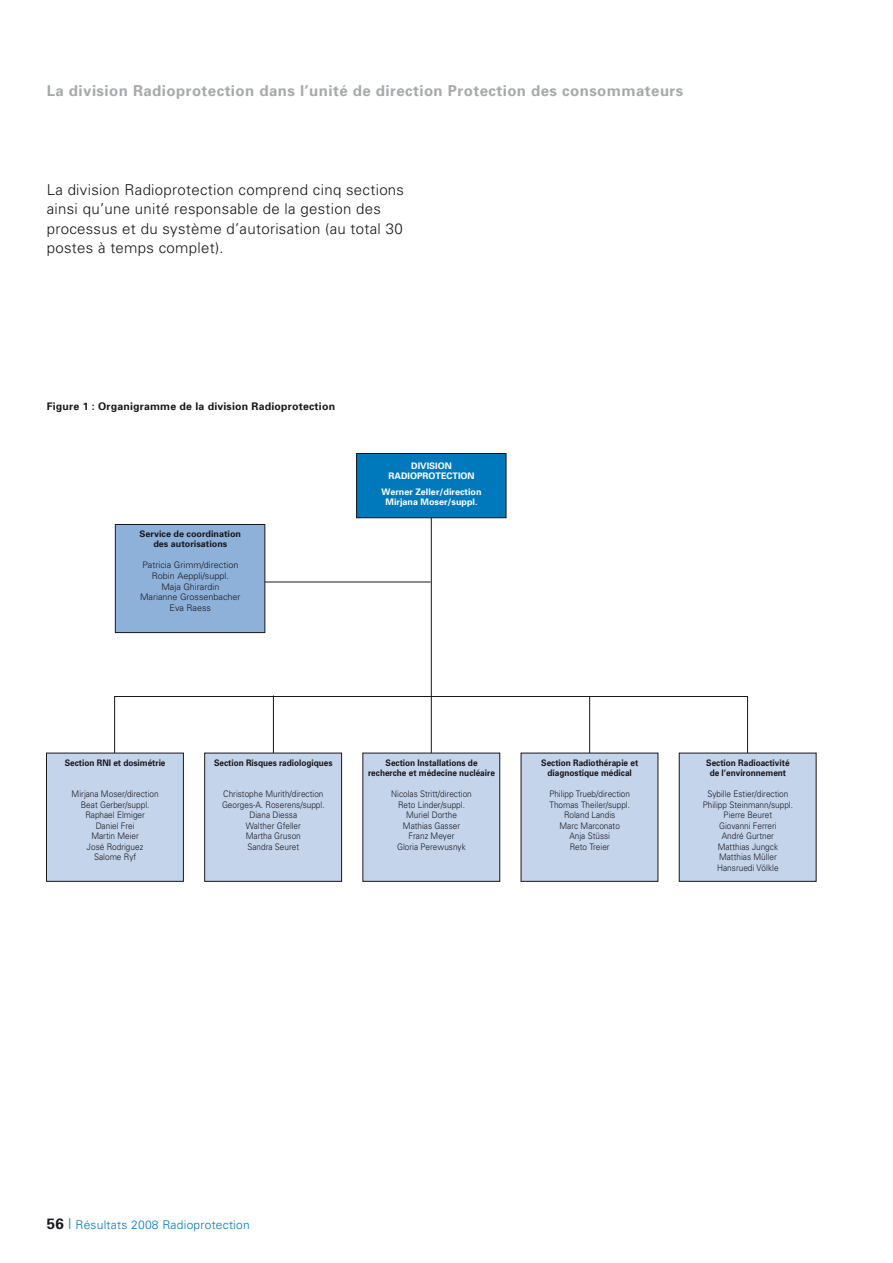
<style>
.page{position:relative;width:893px;height:1263px;background:#fff}
.page>*{position:absolute;margin:0;border:0;box-sizing:border-box;transform-origin:0 0}
.t1{font:300 15px/19.5px "Univers";letter-spacing:.02em;color:#1a171c}
.t2{font:700 15px "Univers";letter-spacing:.03em;color:#a7a9ab}
.t3{font:300 12px "Univers";letter-spacing:.02em;color:#0079bc}
.t4{font:700 10.5px "Univers";letter-spacing:.02em;color:#1a171c}
.t5{font:300 9px/10.5px "Univers";color:#1a171c;text-align:center;scale:.92 1}
.t6{font:700 9px/10.5px "Univers";color:#1a171c;text-align:center;scale:.92 1}
.t7{font:300 9px/10.5px "Univers";color:#1a171c;text-align:center}
.t8{font:700 9px/10.5px "Univers";color:#fff;text-align:center}
.t9{font:700 9px/10.5px "Univers";color:#1a171c;text-align:center}
.s1{font-weight:700;font-size:15px;color:#1a171c}
.s2{font-size:15px}
</style>
<div class="page">
<svg style="left:114px;top:510px;width:634px;height:362px"></svg>
<div style="left:115px;top:524px;width:150px;height:109px;background:#8eb1da;border:1px solid #1a171c"></div>
<div style="left:46px;top:753px;width:137px;height:128px;background:#c4d4eb"></div>
<div style="left:46px;top:753px;width:138px;height:129px;border:1px solid #1a171c"></div>
<div style="left:205px;top:753px;width:137px;height:128px;background:#c4d4eb"></div>
<div style="left:204px;top:753px;width:138px;height:129px;border:1px solid #1a171c"></div>
<div style="left:363px;top:753px;width:137px;height:128px;background:#c4d4eb"></div>
<div style="left:362px;top:753px;width:138px;height:129px;border:1px solid #1a171c"></div>
<div style="left:357px;top:453px;width:149px;height:65px;background:#0079bc"></div>
<div style="left:356px;top:453px;width:150px;height:65px;border:1px solid #1a171c"></div>
<div style="left:521px;top:753px;width:137px;height:128px;background:#c4d4eb"></div>
<div style="left:679px;top:753px;width:137px;height:128px;background:#c4d4eb"></div>
<div style="left:679px;top:753px;width:137px;height:129px;border:1px solid #1a171c"></div>
<p class="t2" style="left:47px;top:81px;width:638px">La division Radioprotection dans l’unité de direction Protection des consommateurs</p>
<p class="t1" style="left:47px;top:179px;width:359px">La division Radioprotection comprend cinq sections ainsi qu’une unité responsable de la gestion des processus et du système d’autorisation (au total 30 postes à temps complet).</p>
<p class="t4" style="left:47px;top:399px;width:290px">Figure 1 : Organigramme de la division Radioprotection</p>
<p class="t9" style="left:140px;top:528px;width:103px">Service de coordination des autorisations</p>
<p class="t7" style="left:140px;top:560px;width:102px">Patricia Grimm/direction<br>Robin Aeppli/suppl.<br>Maja Ghirardin<br>Marianne Grossenbacher<br>Eva Raess</p>
<p class="t8" style="left:389px;top:460px;width:88px">DIVISION<br>RADIOPROTECTION</p>
<p class="t8" style="left:382px;top:486px;width:101px">Werner Zeller/direction<br>Mirjana Moser/suppl.</p>
<p class="t6" style="left:65px;top:757px;width:111px">Section RNI et dosimétrie</p>
<p class="t5" style="left:72px;top:788px;width:96px">Mirjana Moser/direction<br>Beat Gerber/suppl.<br>Raphael Elmiger<br>Daniel Frei<br>Martin Meier<br>José Rodriguez<br>Salome Ryf</p>
<p class="t6" style="left:214px;top:757px;width:130px">Section Risques radiologiques</p>
<p class="t5" style="left:222px;top:788px;width:113px">Christophe Murith/direction<br>Georges-A. Roserens/suppl.<br>Diana Diessa<br>Walther Gfeller<br>Martha Gruson<br>Sandra Seuret</p>
<p class="t6" style="left:368px;top:757px;width:139px">Section Installations de recherche et médecine nucléaire</p>
<p class="t5" style="left:391px;top:788px;width:89px">Nicolas Stritt/direction<br>Reto Linder/suppl.<br>Muriel Dorthe<br>Mathias Gasser<br>Franz Meyer<br>Gloria Perewusnyk</p>
<p class="t6" style="left:541px;top:757px;width:107px">Section Radiothérapie et diagnostique médical</p>
<p class="t5" style="left:549px;top:788px;width:89px">Philipp Trueb/direction<br>Thomas Theiler/suppl.<br>Roland Landis<br>Marc Marconato<br>Anja Stüssi<br>Reto Treier</p>
<p class="t6" style="left:706px;top:757px;width:92px">Section Radioactivité de l‘environnement</p>
<p class="t5" style="left:703px;top:788px;width:100px">Sybille Estier/direction<br>Philipp Steinmann/suppl.<br>Pierre Beuret<br>Giovanni Ferreri<br>André Gurtner<br>Matthias Jungck<br>Matthias Müller<br>Hansruedi Völkle</p>
<p class="t3" style="left:47px;top:1217px;width:205px"><span class="s1">56</span> <span class="s2">|</span> Résultats 2008 Radioprotection</p>
</div>
